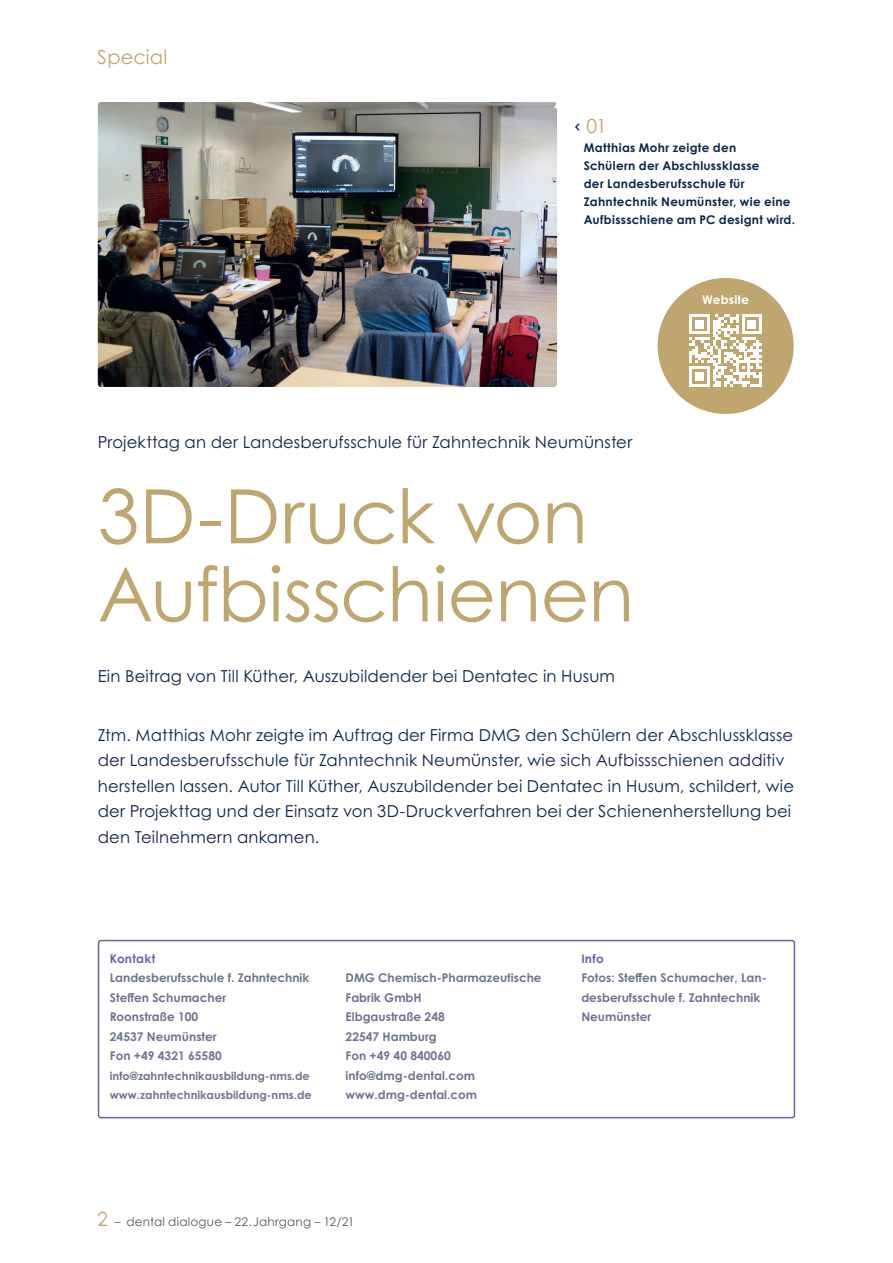
<style>
.page{position:relative;width:893px;height:1263px;background:#fff}
.page>*{position:absolute;margin:0;border:0;box-sizing:border-box;transform-origin:0 0}
.dd_2020_title_big{font:75px/78px "Century Gothic Pro";letter-spacing:-.01em;color:#bfa66e}
.dd_2020_caption{font:19.5px "Century Gothic Pro";color:#bfa66e}
.dd_2020_header{font:16.5px/25.5px "Century Gothic Pro";letter-spacing:.01em;color:#0b274a}
.dd_2020_info_body{font:700 12px/19.5px "Century Gothic Pro";color:#6c748f}
.dd_2020_caption-2{font:700 12px/18px "Century Gothic Pro";letter-spacing:.025em;color:#0b274a}
.t1{font:12px "Century Gothic Pro";letter-spacing:.015em;color:#57585a}
.dd_2020_info_head{font:700 12px "Century Gothic Pro";letter-spacing:.02em;color:#6b61aa}
.dd_2020_info_head-2{font:700 12px "Century Gothic Pro";letter-spacing:.015em;color:#fff}
.dd_2020_info_body-2{font:700 11.25px/19.5px "Century Gothic Pro";color:#6c748f}
.s1{font-size:19.5px;color:#bfa66e}
</style>
<div class="page">
<div style="left:98px;top:940px;width:697px;height:178px;border:2px solid #6b61aa;border-radius:2px"></div>
<img style="left:98px;top:102px;width:459px;height:285px">
<div style="left:657px;top:277px;width:137px;height:138px;background:#bfa66e;border-radius:50%"></div>
<svg style="left:689px;top:314px;width:73px;height:72px"></svg>
<p class="dd_2020_caption" style="left:98px;top:45px;width:71px">Special</p>
<p class="dd_2020_caption" style="left:586px;top:114px;width:22px">01</p>
<p class="dd_2020_caption-2" style="left:584px;top:139px;width:213px">Matthias Mohr zeigte den<br>Schülern der Abschlussklasse<br>der Landesberufsschule für<br>Zahntechnik Neumünster, wie eine<br>Aufbissschiene am PC designt wird.</p>
<p class="dd_2020_info_head-2" style="left:702px;top:292px;width:48px">Website</p>
<p class="dd_2020_header" style="left:98px;top:429px;width:536px">Projekttag an der Landesberufsschule für Zahntechnik Neumünster</p>
<p class="dd_2020_title_big" style="left:98px;top:476px;width:538px">3D-Druck von<br>Aufbisschienen</p>
<p class="dd_2020_header" style="left:98px;top:663px;width:519px">Ein Beitrag von Till Küther, Auszubildender bei Dentatec in Husum</p>
<p class="dd_2020_header" style="left:98px;top:722px;width:698px">Ztm. Matthias Mohr zeigte im Auftrag der Firma DMG den Schülern der Abschlussklasse der Landesberufsschule für Zahntechnik Neumünster, wie sich Aufbissschienen additiv herstellen lassen. Autor Till Küther, Auszubildender bei Dentatec in Husum, schildert, wie der Projekttag und der Einsatz von 3D-Druckverfahren bei der Schienenherstellung bei den Teilnehmern ankamen.</p>
<p class="dd_2020_info_head" style="left:110px;top:951px;width:47px">Kontakt</p>
<p class="dd_2020_info_body" style="left:110px;top:968px;width:201px">Landesberufsschule f. Zahntechnik<br>Steffen Schumacher<br>Roonstraße 100<br>24537 Neumünster<br>Fon +49 4321 65580</p>
<p class="dd_2020_info_body-2" style="left:110px;top:1066px;width:203px">info@zahntechnikausbildung-nms.de www.zahntechnikausbildung-nms.de</p>
<p class="dd_2020_info_body" style="left:346px;top:968px;width:197px">DMG Chemisch-Pharmazeutische<br>Fabrik GmbH<br>Elbgaustraße 248<br>22547 Hamburg<br>Fon +49 40 840060 info@dmg-dental.com www.dmg-dental.com</p>
<p class="dd_2020_info_head" style="left:581px;top:951px;width:24px">Info</p>
<p class="dd_2020_info_body" style="left:581px;top:968px;width:187px">Fotos: Steffen Schumacher, Lan&shy;desberufsschule f. Zahntechnik<br>Neumünster</p>
<p class="t1" style="left:98px;top:1215px;width:258px"><span class="s1">2</span> – dental dialogue – 22.Jahrgang – 12/21</p>
</div>
